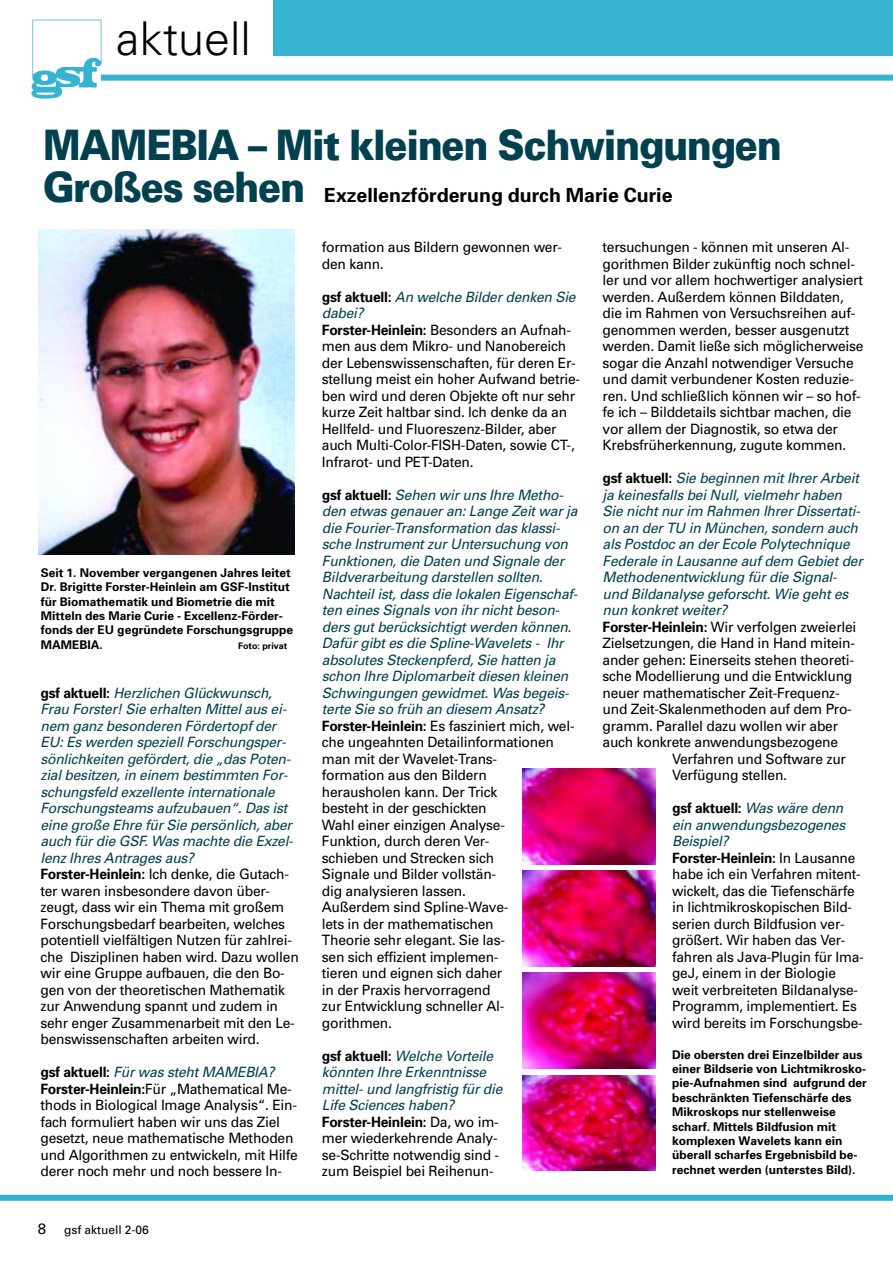
<style>
.page{position:relative;width:893px;height:1263px;background:#fff}
.page>*{position:absolute;margin:0;border:0;box-sizing:border-box;transform-origin:0 0}
.t1{font:300 46.65px "Univers";color:#000}
.t2{font:900 42px "Univers";letter-spacing:-.035em;color:#00404f;scale:.9 1}
.t3{font:700 19.5px "Univers";color:#000}
.t4{font:italic 14.25px/16.5px "Univers";letter-spacing:-.015em;color:#00404f}
.t5{font:14.25px/16.5px "Univers";letter-spacing:-.015em;color:#000}
.t6{font:14.25px/16.5px "Univers";letter-spacing:-.015em;color:#000;scale:.96 1}
.t7{font:700 12px/14.4px "Univers";color:#000}
.t8{font:12px "Univers";color:#000}
.t9{font:700 9px "Univers";color:#000}
.s1{font-weight:900;font-size:42px;color:#00404f}
.s2{font-weight:700;font-style:normal;color:#000}
.s3{font-style:normal;color:#000}
.s4{font-weight:700}
.s5{font-style:italic;color:#00404f}
.s6{font-size:15px}
</style>
<div class="page">
<img style="left:31px;top:19px;width:76px;height:80px">
<div style="left:274px;top:0;width:618px;height:56px;background:#35b3d1"></div>
<div style="left:101px;top:75px;width:791px;height:6px;background:#35b3d1"></div>
<img style="left:38px;top:230px;width:256px;height:325px">
<div style="left:0;top:1195px;width:892px;height:6px;background:#35b3d1"></div>
<img style="left:522px;top:768px;width:133px;height:96px">
<img style="left:522px;top:870px;width:133px;height:96px">
<img style="left:522px;top:973px;width:133px;height:96px">
<img style="left:522px;top:1075px;width:133px;height:96px">
<h1 class="t1" style="left:116px;top:21px;width:136px">aktuell</h1>
<h2 class="t2" style="left:43px;top:129px;width:822px">MAMEBIA – Mit kleinen Schwingungen</h2>
<h3 class="t3" style="left:43px;top:187px;width:631px"><span class="s1">Großes sehen</span> Exzellenzförderung durch Marie Curie</h3>
<p class="t7" style="left:41px;top:567px;width:253px">Seit 1. November vergangenen Jahres leitet Dr. Brigitte Forster-Heinlein am GSF-Institut für Biomathematik und Biometrie die mit Mitteln des Marie Curie - Excellenz-Förder&shy;fonds der EU gegründete Forschungsgruppe MAMEBIA.</p>
<p class="t9" style="left:238px;top:642px;width:51px">Foto: privat</p>
<p class="t4" style="left:40px;top:685px;width:260px"><span class="s2">gsf aktuell:</span> Herzlichen Glückwunsch, Frau Forster! Sie erhalten Mittel aus ei&shy;nem ganz besonderen Fördertopf der EU: Es werden speziell Forschungsper&shy;sönlichkeiten gefördert, die „das Poten&shy;zial besitzen, in einem bestimmten For&shy;schungsfeld exzellente internationale Forschungsteams aufzubauen“. Das ist eine große Ehre für Sie persönlich, aber auch für die GSF. Was machte die Exzel&shy;lenz Ihres Antrages aus?<br><span class="s2">Forster-Heinlein:</span> <span class="s3">Ich denke, die Gutach&shy;ter waren insbesondere davon über&shy;zeugt, dass wir ein Thema mit großem Forschungsbedarf bearbeiten, welches potentiell vielfältigen Nutzen für zahlrei&shy;che Disziplinen haben wird. Dazu wollen wir eine Gruppe aufbauen, die den Bo&shy;gen von der theoretischen Mathematik zur Anwendung spannt und zudem in sehr enger Zusammenarbeit mit den Le&shy;benswissenschaften arbeiten wird.</span></p>
<p class="t5" style="left:40px;top:1065px;width:259px"><span class="s4">gsf aktuell:</span> <span class="s5">Für was steht MAMEBIA?<br></span><span class="s4">Forster-Heinlein:</span>Für „Mathematical Me&shy;thods in Biological Image Analysis“. Ein&shy;fach formuliert haben wir uns das Ziel gesetzt, neue mathematische Methoden und Algorithmen zu entwickeln, mit Hilfe derer noch mehr und noch bessere In-</p>
<p class="t8" style="left:38px;top:1226px;width:113px"><span class="s6">8</span> gsf aktuell 2-06</p>
<p class="t5" style="left:322px;top:240px;width:242px">formation aus Bildern gewonnen wer&shy;den kann.</p>
<p class="t5" style="left:322px;top:289px;width:260px"><span class="s4">gsf aktuell:</span> <span class="s5">An welche Bilder denken Sie dabei?<br></span><span class="s4">Forster-Heinlein:</span> Besonders an Aufnah&shy;men aus dem Mikro- und Nanobereich der Lebenswissenschaften, für deren Er&shy;stellung meist ein hoher Aufwand betrie&shy;ben wird und deren Objekte oft nur sehr kurze Zeit haltbar sind. Ich denke da an Hellfeld- und Fluoreszenz-Bilder, aber auch Multi-Color-FISH-Daten, sowie CT-, Infrarot- und PET-Daten.</p>
<p class="t4" style="left:322px;top:487px;width:257px"><span class="s2">gsf aktuell:</span> Sehen wir uns Ihre Metho&shy;den etwas genauer an: Lange Zeit war ja die Fourier-Transformation das klassi&shy;sche Instrument zur Untersuchung von<br>Funktionen, die Daten und Signale der<br>Bildverarbeitung darstellen sollten.<br>Nachteil ist, dass die lokalen Eigenschaf&shy;ten eines Signals von ihr nicht beson&shy;ders gut berücksichtigt werden können.<br>Dafür gibt es die Spline-Wavelets - Ihr absolutes Steckenpferd, Sie hatten ja schon Ihre Diplomarbeit diesen kleinen<br>Schwingungen gewidmet. Was begeis&shy;terte Sie so früh an diesem Ansatz?<br><span class="s2">Forster-Heinlein:</span> <span class="s3">Es fasziniert mich, wel&shy;che ungeahnten Detailinformationen man mit der Wavelet-Trans-<br>formation aus den Bildern<br>herausholen kann. Der Trick<br>besteht in der geschickten<br>Wahl einer einzigen Analyse-<br>Funktion, durch deren Ver-<br>schieben und Strecken sich<br>Signale und Bilder vollstän-<br>dig analysieren lassen.<br>Außerdem sind Spline-Wave-<br>lets in der mathematischen<br>Theorie sehr elegant. Sie las-<br>sen sich effizient implemen-<br>tieren und eignen sich daher<br>in der Praxis hervorragend<br>zur Entwicklung schneller Al&shy;gorithmen.</span></p>
<p class="t4" style="left:322px;top:1048px;width:182px"><span class="s2">gsf aktuell:</span> Welche Vorteile könnten Ihre Erkenntnisse mittel- und langfristig für die<br>Life Sciences haben?<br><span class="s2">Forster-Heinlein:</span> <span class="s3">Da, wo im&shy;mer wiederkehrende Analy&shy;se-Schritte notwendig sind - zum Beispiel bei Reihenun-</span></p>
<p class="t5" style="left:602px;top:240px;width:262px">tersuchungen - können mit unseren Al&shy;gorithmen Bilder zukünftig noch schnel&shy;ler und vor allem hochwertiger analysiert werden. Außerdem können Bilddaten, die im Rahmen von Versuchsreihen auf&shy;genommen werden, besser ausgenutzt werden. Damit ließe sich möglicherweise sogar die Anzahl notwendiger Versuche und damit verbundener Kosten reduzie&shy;ren. Und schließlich können wir – so hof&shy;fe ich – Bilddetails sichtbar machen, die vor allem der Diagnostik, so etwa der Krebsfrüherkennung, zugute kommen.</p>
<p class="t4" style="left:602px;top:471px;width:258px"><span class="s2">gsf aktuell:</span> Sie beginnen mit Ihrer Arbeit</p>
<p class="t4" style="left:602px;top:487px;width:241px">ja keinesfalls bei Null, vielmehr haben</p>
<p class="t4" style="left:602px;top:504px;width:258px">Sie nicht nur im Rahmen Ihrer Dissertati-</p>
<p class="t4" style="left:602px;top:520px;width:257px">on an der TU in München, sondern auch</p>
<p class="t4" style="left:602px;top:537px;width:249px">als Postdoc an der Ecole Polytechnique</p>
<p class="t4" style="left:602px;top:553px;width:262px">Federale in Lausanne auf dem Gebiet der</p>
<p class="t4" style="left:602px;top:570px;width:235px">Methodenentwicklung für die Signal-</p>
<p class="t4" style="left:602px;top:586px;width:247px">und Bildanalyse geforscht. Wie geht es</p>
<p class="t4" style="left:602px;top:603px;width:126px">nun konkret weiter?</p>
<p class="t5" style="left:602px;top:619px;width:255px"><span class="s4">Forster-Heinlein:</span> Wir verfolgen zweierlei</p>
<p class="t5" style="left:602px;top:636px;width:254px">Zielsetzungen, die Hand in Hand mitein-</p>
<p class="t5" style="left:602px;top:652px;width:253px">ander gehen: Einerseits stehen theoreti-</p>
<p class="t5" style="left:602px;top:669px;width:251px">sche Modellierung und die Entwicklung</p>
<p class="t5" style="left:602px;top:685px;width:239px">neuer mathematischer Zeit-Frequenz-</p>
<p class="t5" style="left:602px;top:702px;width:251px">und Zeit-Skalenmethoden auf dem Pro-</p>
<p class="t5" style="left:602px;top:718px;width:237px">gramm. Parallel dazu wollen wir aber</p>
<p class="t5" style="left:602px;top:735px;width:237px">auch konkrete anwendungsbezogene</p>
<p class="t5" style="left:672px;top:751px;width:175px">Verfahren und Software zur</p>
<p class="t5" style="left:672px;top:768px;width:116px">Verfügung stellen.</p>
<p class="t6" style="left:672px;top:801px;width:201px"><span class="s4">gsf aktuell:</span> <span class="s5">Was wäre denn ein anwendungsbezogenes<br>Beispiel?<br></span><span class="s4">Forster-Heinlein:</span> In Lausanne habe ich ein Verfahren mitent&shy;wickelt, das die Tiefenschärfe in lichtmikroskopischen Bild&shy;serien durch Bildfusion ver&shy;größert. Wir haben das Ver&shy;fahren als Java-Plugin für Ima&shy;geJ, einem in der Biologie weit verbreiteten Bildanalyse-<br>Programm, implementiert. Es wird bereits im Forschungsbe-</p>
<p class="t7" style="left:672px;top:1048px;width:196px">Die obersten drei Einzelbilder aus einer Bildserie von Lichtmikrosko&shy;pie-Aufnahmen sind aufgrund der beschränkten Tiefenschärfe des Mikroskops nur stellenweise scharf. Mittels Bildfusion mit komplexen Wavelets kann ein überall scharfes Ergebnisbild be&shy;rechnet werden (unterstes Bild).</p>
</div>
